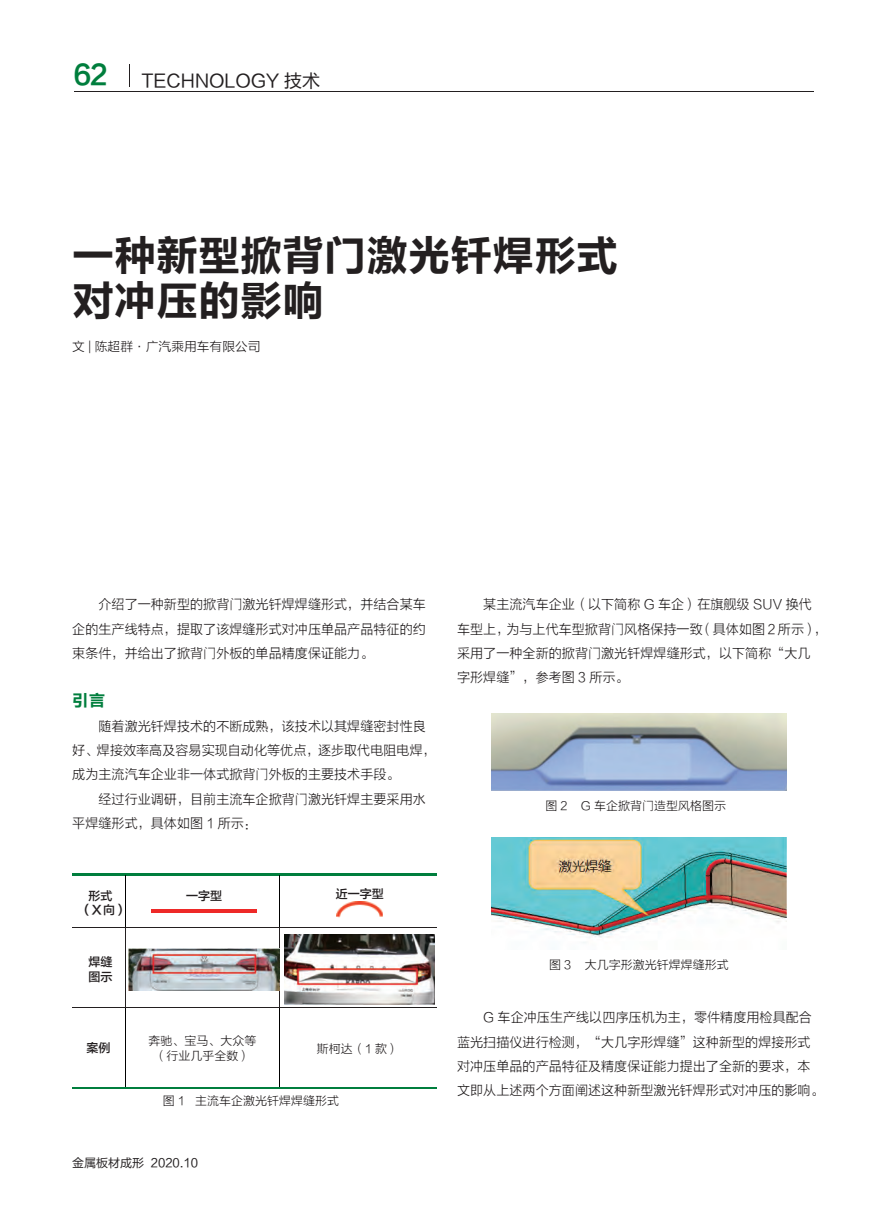
<style>
.page{position:relative;width:893px;height:1212px;background:#fff}
.page>*{position:absolute;margin:0;border:0;box-sizing:border-box;transform-origin:0 0}
.t1{font:42px/45px "FZLTCHJW GB1 0";color:#231f20}
.t2{font:18px "FZLTHK GBK1 0";color:#231f20}
.t3{font:16.5px "FZLTCHJW GB1 0";color:#007e3d}
.t4{font:13.5px/24.3px "FZLTXHK";color:#231f20}
.t5{font:12.75px "FZLTXHK";color:#231f20}
.t6{font:12px/14.4px "FZLTXHK";color:#231f20;text-align:center}
.t7{font:12px/14.4px "FZLTZHK GBK1 0";color:#231f20;text-align:center}
.t8{font:12px "FZLTHK GBK1 0";color:#231f20}
</style>
<div class="page">
<hr style="left:74px;top:92px;width:739px;height:1px;background:#231f20">
<hr style="left:72px;top:1007px;width:53px;height:1px;background:#231f20">
<hr style="left:280px;top:1007px;width:156px;height:1px;background:#231f20">
<hr style="left:72px;top:1088px;width:53px;height:1px;background:#007e3d">
<hr style="left:280px;top:1088px;width:156px;height:1px;background:#007e3d">
<hr style="left:125px;top:1007px;width:155px;height:1px;background:#231f20">
<hr style="left:125px;top:1008px;width:1px;height:80px;background:#000">
<hr style="left:280px;top:1008px;width:1px;height:80px;background:#000">
<hr style="left:125px;top:1088px;width:155px;height:1px;background:#007e3d">
<hr style="left:125px;top:927px;width:1px;height:80px;background:#231f20">
<hr style="left:280px;top:927px;width:1px;height:80px;background:#231f20">
<hr style="left:72px;top:873px;width:53px;height:3px;background:#007e3d">
<hr style="left:125px;top:873px;width:155px;height:3px;background:#007e3d">
<hr style="left:280px;top:873px;width:156px;height:3px;background:#007e3d">
<hr style="left:125px;top:876px;width:1px;height:51px;background:#000">
<hr style="left:280px;top:876px;width:1px;height:51px;background:#000">
<hr style="left:72px;top:927px;width:53px;height:1px;background:#231f20">
<hr style="left:125px;top:927px;width:155px;height:1px;background:#231f20">
<hr style="left:280px;top:927px;width:156px;height:1px;background:#231f20">
<img style="left:152px;top:909px;width:105px;height:3px">
<img style="left:337px;top:902px;width:46px;height:16px">
<img style="left:129px;top:948px;width:151px;height:42px">
<img style="left:280px;top:948px;width:1px;height:42px">
<img style="left:285px;top:934px;width:150px;height:70px">
<img style="left:491px;top:713px;width:296px;height:78px">
<img style="left:491px;top:837px;width:296px;height:106px">
<h2 class="t2" style="left:74px;top:71px;width:248px"><sup>62</sup> TECHNOLOGY 技术</h2>
<h1 class="t1" style="left:72px;top:234px;width:548px">一种新型掀背门激光钎焊形式对冲压的影响</h1>
<p class="t5" style="left:72px;top:340px;width:190px">文 | 陈超群·广汽乘用车有限公司</p>
<p class="t4" style="left:72px;top:593px;width:355px;text-align:justify;text-indent:26px">介绍了一种新型的掀背门激光钎焊焊缝形式，并结合某车企的生产线特点，提取了该焊缝形式对冲压单品产品特征的约束条件，并给出了掀背门外板的单品精度保证能力。</p>
<p class="t3" style="left:72px;top:691px;width:34px">引言</p>
<p class="t4" style="left:72px;top:714px;width:365px;text-indent:26px">随着激光钎焊技术的不断成熟，该技术以其焊缝密封性良好、焊接效率高及容易实现自动化等优点，逐步取代电阻电焊，成为主流汽车企业非一体式掀背门外板的主要技术手段。</p>
<p class="t4" style="left:72px;top:787px;width:355px;text-indent:26px">经过行业调研，目前主流车企掀背门激光钎焊主要采用水平焊缝形式，具体如图 1 所示：</p>
<p class="t7" style="left:80px;top:888px;width:49px">形式（X向）</p>
<p class="t7" style="left:186px;top:888px;width:37px">一字型</p>
<p class="t7" style="left:336px;top:887px;width:49px">近一字型</p>
<p class="t7" style="left:89px;top:955px;width:25px;text-align:left">焊缝图示</p>
<p class="t7" style="left:87px;top:1041px;width:25px">案例</p>
<p class="t6" style="left:148px;top:1034px;width:109px">奔驰、宝马、大众等（行业几乎全数）</p>
<p class="t6" style="left:317px;top:1041px;width:84px">斯柯达（1 款）</p>
<p class="t6" style="left:163px;top:1094px;width:178px">图 1 主流车企激光钎焊焊缝形式</p>
<p class="t8" style="left:72px;top:1156px;width:127px">金属板材成形 2020.10</p>
<p class="t4" style="left:457px;top:593px;width:372px;text-indent:26px">某主流汽车企业（以下简称 G 车企）在旗舰级 SUV 换代车型上，为与上代车型掀背门风格保持一致（具体如图 2 所示），采用了一种全新的掀背门激光钎焊焊缝形式，以下简称“大几<br>字形焊缝”，参考图 3 所示。</p>
<p class="t6" style="left:545px;top:799px;width:182px">图 2 G 车企掀背门造型风格图示</p>
<p class="t6" style="left:549px;top:957px;width:181px">图 3 大几字形激光钎焊焊缝形式</p>
<p class="t4" style="left:457px;top:1006px;width:368px;text-indent:26px">G 车企冲压生产线以四序压机为主，零件精度用检具配合蓝光扫描仪进行检测，“大几字形焊缝”这种新型的焊接形式对冲压单品的产品特征及精度保证能力提出了全新的要求，本文即从上述两个方面阐述这种新型激光钎焊形式对冲压的影响。</p>
</div>
